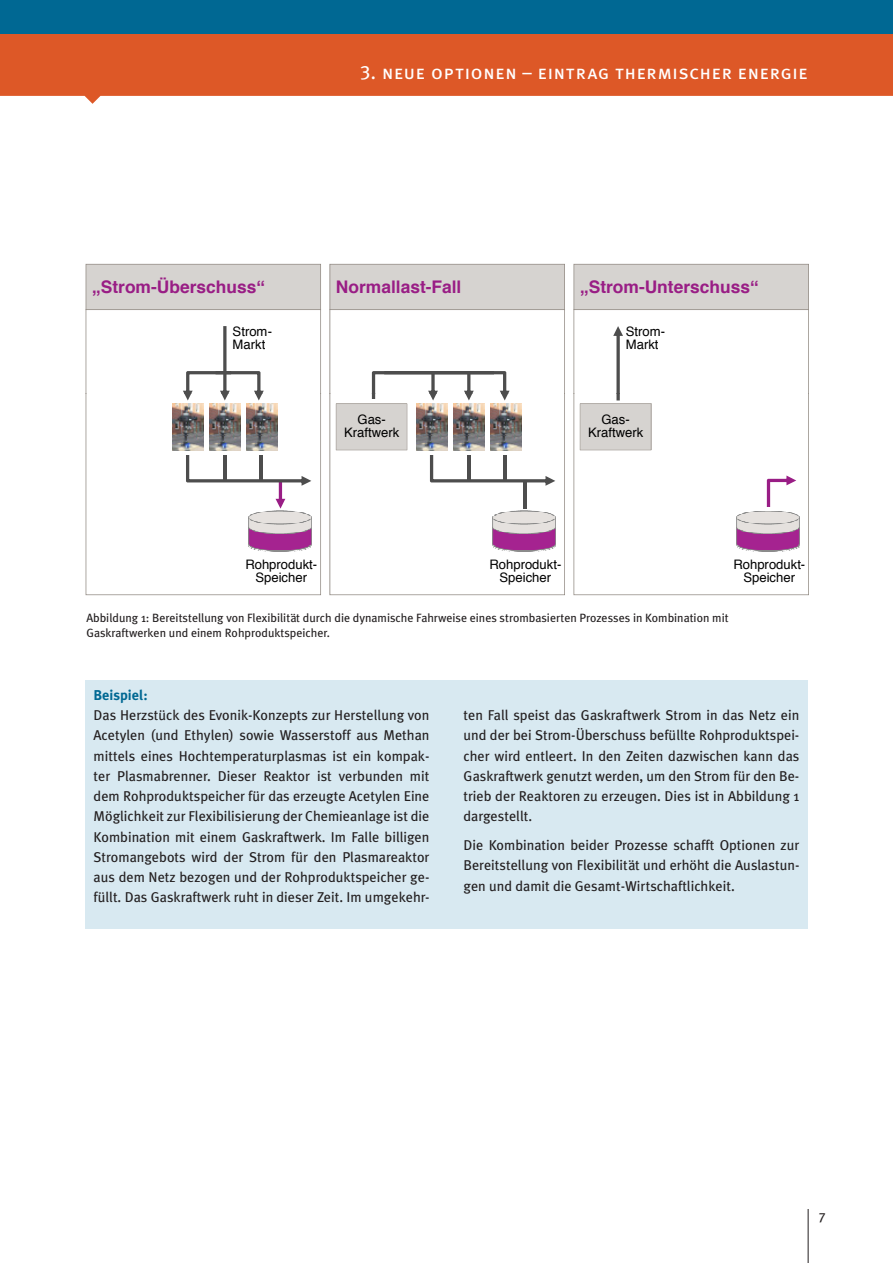
<style>
.page{position:relative;width:893px;height:1263px;background:#fff}
.page>*{position:absolute;margin:0;border:0;box-sizing:border-box;transform-origin:0 0}
.t1{font:19.5px "Meta Plus Book Caps";letter-spacing:.035em;color:#fff}
.t2{font:700 17.4px "Helvetica";color:#991d85}
.t3{font:14.25px/20.2px "Meta Plus";color:#231f20;text-align:justify}
.t4{font:700 14.25px "Meta Plus";color:#006893}
.t5{font:13.5px "Meta Plus";color:#231f20}
.t6{font:13.05px/13px "Helvetica";color:#000;text-align:center}
.t7{font:12px/15px "Meta Plus";color:#231f20}
.s1{font-family:"Arial"}
</style>
<div class="page">
<svg style="left:0;top:34px;width:893px;height:70px;background:#e06b3f"></svg>
<div style="left:0;top:0;width:893px;height:34px;background:#006893"></div>
<hr style="left:808px;top:1209px;width:1px;height:54px;background:#231f20">
<svg style="left:86px;top:512px;width:235px;height:83px"></svg>
<svg style="left:329px;top:486px;width:236px;height:109px"></svg>
<svg style="left:573px;top:450px;width:236px;height:145px"></svg>
<hr style="left:668px;top:451px;width:99px;height:3px;background:#fff">
<img style="left:745px;top:512px;width:46px;height:1px">
<img style="left:743px;top:513px;width:51px;height:1px">
<img style="left:737px;top:514px;width:63px;height:34px">
<img style="left:738px;top:547px;width:60px;height:2px">
<img style="left:741px;top:548px;width:55px;height:1px">
<img style="left:745px;top:549px;width:47px;height:1px">
<img style="left:748px;top:550px;width:41px;height:1px">
<svg style="left:754px;top:551px;width:28px;height:1px"></svg>
<svg style="left:329px;top:264px;width:236px;height:222px"></svg>
<hr style="left:364px;top:399px;width:15px;height:3px;background:#fff">
<hr style="left:524px;top:481px;width:3px;height:28px;background:#4d4d4d">
<img style="left:255px;top:512px;width:50px;height:2px">
<img style="left:248px;top:514px;width:63px;height:34px">
<img style="left:250px;top:547px;width:60px;height:2px">
<img style="left:252px;top:548px;width:55px;height:1px">
<img style="left:256px;top:549px;width:47px;height:1px">
<img style="left:259px;top:550px;width:41px;height:1px">
<svg style="left:266px;top:551px;width:27px;height:1px"></svg>
<svg style="left:573px;top:264px;width:236px;height:186px"></svg>
<div style="left:654px;top:400px;width:115px;height:53px;background:#fff"></div>
<svg style="left:756px;top:475px;width:40px;height:37px"></svg>
<hr style="left:752px;top:507px;width:33px;height:4px;background:#fff">
<svg style="left:86px;top:264px;width:235px;height:248px"></svg>
<hr style="left:176px;top:451px;width:34px;height:3px;background:#fff">
<img style="left:509px;top:511px;width:30px;height:1px">
<img style="left:500px;top:512px;width:48px;height:1px">
<img style="left:499px;top:513px;width:51px;height:1px">
<img style="left:493px;top:514px;width:63px;height:34px">
<img style="left:494px;top:547px;width:60px;height:2px">
<img style="left:497px;top:548px;width:55px;height:1px">
<img style="left:501px;top:549px;width:47px;height:2px">
<img style="left:504px;top:550px;width:41px;height:1px">
<svg style="left:510px;top:551px;width:28px;height:1px"></svg>
<div style="left:85px;top:680px;width:723px;height:248px;background:#d8e9f1"></div>
<h1 class="t1" style="left:360px;top:61px;width:449px">3. neue optionen – eintrag thermischer energie</h1>
<p class="t2" style="left:92px;top:275px;width:174px"><span class="s1">„</span>Strom-Überschuss<span class="s1">“</span></p>
<p class="t2" style="left:336px;top:275px;width:127px">Normallast-Fall</p>
<p class="t2" style="left:580px;top:275px;width:180px"><span class="s1">„</span>Strom-Unterschuss<span class="s1">“</span></p>
<p class="t6" style="left:233px;top:325px;width:41px;text-align:left">Strom-<br>Markt</p>
<p class="t6" style="left:626px;top:325px;width:41px;text-align:left">Strom-<br>Markt</p>
<p class="t6" style="left:344px;top:414px;width:57px">Gas-<br>Kraftwerk</p>
<p class="t6" style="left:588px;top:414px;width:57px">Gas-<br>Kraftwerk</p>
<p class="t6" style="left:245px;top:558px;width:73px">Rohprodukt-<br>Speicher</p>
<p class="t7" style="left:86px;top:610px;width:644px">Abbildung 1: Bereitstellung von Flexibilität durch die dynamische Fahrweise eines strombasierten Prozesses in Kombination mit<br>Gaskraftwerken und einem Rohproduktspeicher.</p>
<p class="t6" style="left:489px;top:558px;width:73px">Rohprodukt-<br>Speicher</p>
<p class="t6" style="left:733px;top:558px;width:73px">Rohprodukt-<br>Speicher</p>
<p class="t4" style="left:94px;top:687px;width:56px">Beispiel:</p>
<p class="t3" style="left:94px;top:705px;width:337px">Das Herzstück des Evonik-Konzepts zur Herstellung von Acetylen (und Ethylen) sowie Wasserstoff aus Methan mittels eines Hochtemperaturplasmas ist ein kompak&shy;ter Plasmabrenner. Dieser Reaktor ist verbunden mit dem Rohproduktspeicher für das erzeugte Acetylen Eine Möglichkeit zur Flexibilisierung der Chemieanlage ist die Kombination mit einem Gaskraftwerk. Im Falle billigen Stromangebots wird der Strom für den Plasmareaktor aus dem Netz bezogen und der Rohproduktspeicher ge&shy;füllt. Das Gaskraftwerk ruht in dieser Zeit. Im umgekehr-</p>
<p class="t3" style="left:463px;top:705px;width:337px">ten Fall speist das Gaskraftwerk Strom in das Netz ein und der bei Strom-Überschuss befüllte Rohproduktspei&shy;cher wird entleert. In den Zeiten dazwischen kann das Gaskraftwerk genutzt werden, um den Strom für den Be&shy;trieb der Reaktoren zu erzeugen. Dies ist in Abbildung 1 dargestellt.</p>
<p class="t3" style="left:463px;top:835px;width:337px">Die Kombination beider Prozesse schafft Optionen zur Bereitstellung von Flexibilität und erhöht die Auslastun&shy;gen und damit die Gesamt-Wirtschaftlichkeit.</p>
<p class="t5" style="left:819px;top:1207px;width:8px">7</p>
</div>
